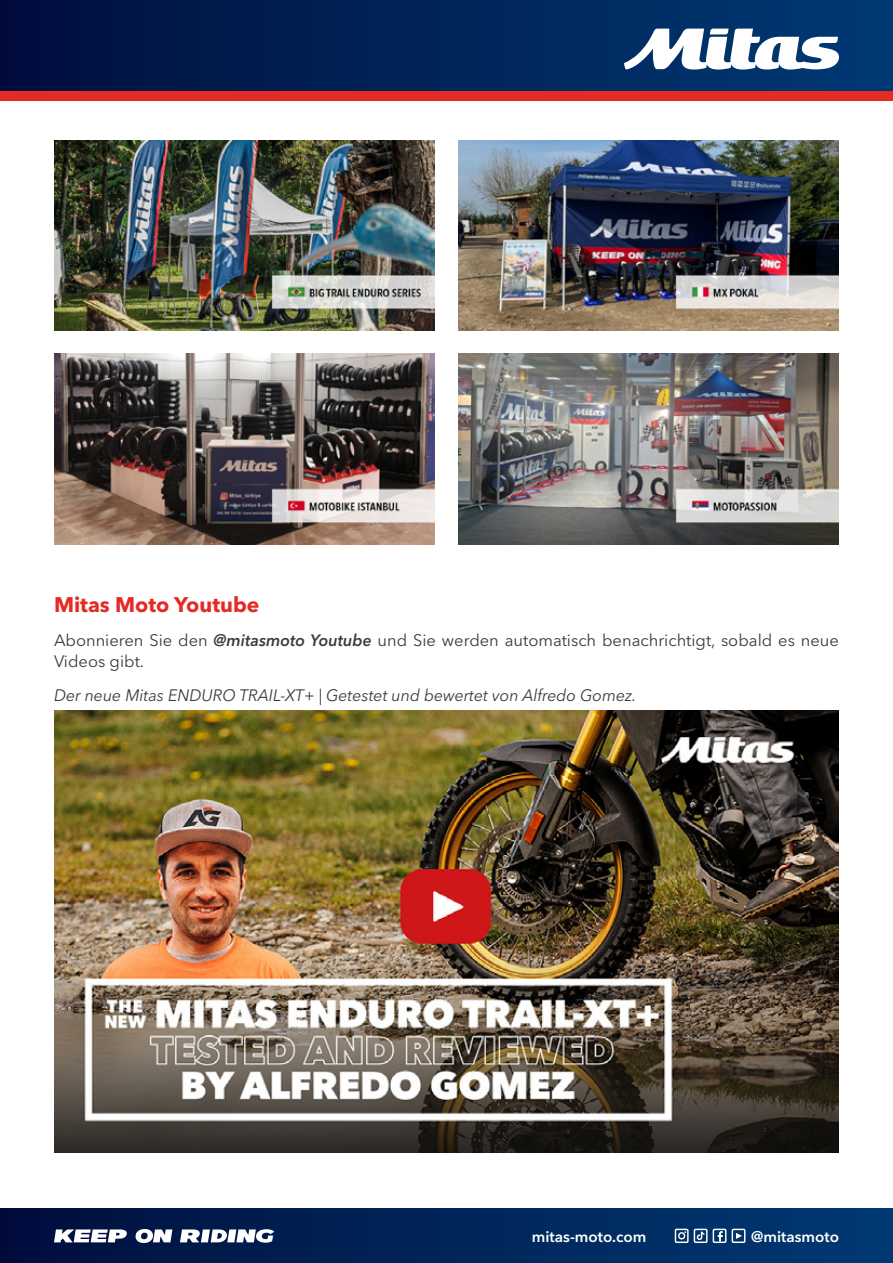
<style>
.page{position:relative;width:893px;height:1263px;background:#fff}
.page>*{position:absolute;margin:0;border:0;box-sizing:border-box;transform-origin:0 0}
.t1{font:700 21px "Avenir Next LT Pro";color:#e42b25}
.t2{font:16.5px/21px "Avenir Next LT Pro";color:#3c3b3c}
.t3{font:italic 16.5px "Avenir Next LT Pro";color:#3c3b3c}
.t4{font:600 15.3px "Avenir Next LT Pro";color:#fff}
.s1{font-weight:600;font-style:italic}
</style>
<div class="page">
<div style="left:0;top:1209px;width:893px;height:54px;background:linear-gradient(to right,#000f3d,#003a75)"></div>
<svg style="left:54px;top:1229px;width:73px;height:13px"></svg>
<svg style="left:135px;top:1229px;width:37px;height:14px"></svg>
<svg style="left:180px;top:1229px;width:94px;height:14px"></svg>
<svg style="left:675px;top:1229px;width:51px;height:14px"></svg>
<svg style="left:732px;top:1229px;width:13px;height:14px"></svg>
<div style="left:0;top:0;width:893px;height:92px;background:linear-gradient(to right,#000e3d,#013b75)"></div>
<div style="left:0;top:92px;width:893px;height:9px;background:#e42b25"></div>
<svg style="left:624px;top:29px;width:216px;height:41px"></svg>
<img style="left:54px;top:140px;width:381px;height:191px">
<img style="left:54px;top:354px;width:381px;height:190px">
<img style="left:458px;top:354px;width:381px;height:190px">
<img style="left:458px;top:140px;width:381px;height:191px">
<img style="left:54px;top:711px;width:785px;height:441px">
<p class="t1" style="left:54px;top:592px;width:207px">Mitas Moto Youtube</p>
<p class="t2" style="left:54px;top:629px;width:786px">Abonnieren Sie den <span class="s1">@mitasmoto Youtube</span> und Sie werden automatisch benachrichtigt, sobald es neue<br>Videos gibt.</p>
<p class="t3" style="left:54px;top:686px;width:584px">Der neue Mitas ENDURO TRAIL-XT+ | Getestet und bewertet von Alfredo Gomez.</p>
<p class="t4" style="left:532px;top:1227px;width:116px">mitas-moto.com</p>
<p class="t4" style="left:751px;top:1227px;width:89px">@mitasmoto</p>
</div>
